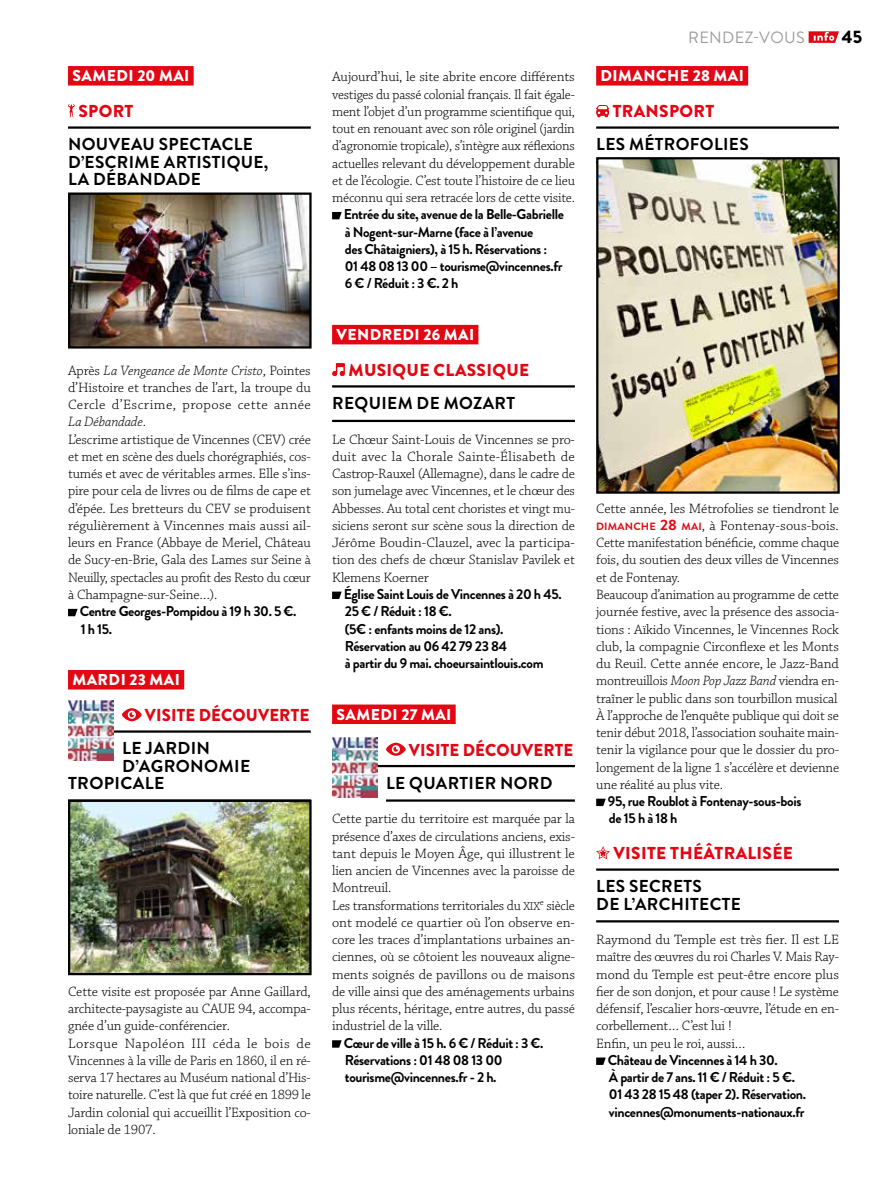
<style>
.page{position:relative;width:893px;height:1191px;background:#fff}
.page>*{position:absolute;margin:0;border:0;box-sizing:border-box;transform-origin:0 0}
.t1{font:900 18px "Brandon Grotesque";color:#000}
.RDV-TITRE{font:700 17.25px/17.2px "Brandon Grotesque";letter-spacing:.02em;color:#000}
.RDV_RUBRIQUE{font:900 17.25px "Brandon Grotesque";letter-spacing:.02em;color:#e30613}
.t2{font:16.35px "Brandon Grotesque";letter-spacing:.02em;color:#9d9d9c}
.RDV_DATE_OK{font:900 15.75px "Brandon Grotesque";letter-spacing:.03em;color:#fff}
._00_TEXTE_COURANT{font:300 14.25px/17.2px "Chaparral Pro";letter-spacing:-.01em;color:#000;text-align:justify}
._00_INFOS{font:700 14.25px/17.2px "Brandon Grotesque";letter-spacing:-.025em;color:#000}
.s1{font-style:italic}
.s2{font-size:12px}
.s3{font-family:"Brandon Grotesque";font-weight:700;font-size:10.5px;color:#e30613}
.s4{font-family:"Brandon Grotesque";font-weight:700;font-size:15px;color:#e30613}
</style>
<div class="page">
<svg style="left:809px;top:31px;width:30px;height:12px"></svg>
<div style="left:68px;top:66px;width:126px;height:20px;background:#e30613"></div>
<hr style="left:68px;top:126px;width:243px;height:3px;background:#000">
<div style="left:68px;top:670px;width:116px;height:19px;background:#e30613"></div>
<hr style="left:68px;top:730px;width:243px;height:2px;background:#000">
<svg style="left:68px;top:104px;width:7px;height:13px"></svg>
<img style="left:71px;top:195px;width:238px;height:150px">
<div style="left:68px;top:192px;width:244px;height:156px;border:2px solid #000"></div>
<svg style="left:68px;top:609px;width:10px;height:7px"></svg>
<img style="left:68px;top:700px;width:45px;height:60px">
<svg style="left:122px;top:708px;width:20px;height:13px"></svg>
<img style="left:71px;top:802px;width:238px;height:170px">
<div style="left:68px;top:799px;width:244px;height:176px;border:2px solid #000"></div>
<div style="left:332px;top:325px;width:146px;height:19px;background:#e30613"></div>
<hr style="left:332px;top:385px;width:243px;height:2px;background:#000">
<hr style="left:332px;top:420px;width:243px;height:2px;background:#000">
<div style="left:332px;top:704px;width:124px;height:20px;background:#e30613"></div>
<hr style="left:332px;top:765px;width:243px;height:2px;background:#000">
<hr style="left:386px;top:799px;width:189px;height:2px;background:#000">
<svg style="left:332px;top:212px;width:10px;height:7px"></svg>
<svg style="left:332px;top:363px;width:13px;height:13px"></svg>
<svg style="left:332px;top:591px;width:10px;height:8px"></svg>
<img style="left:332px;top:737px;width:46px;height:60px">
<svg style="left:386px;top:742px;width:20px;height:14px"></svg>
<svg style="left:332px;top:1040px;width:10px;height:7px"></svg>
<div style="left:596px;top:66px;width:152px;height:20px;background:#e30613"></div>
<hr style="left:596px;top:126px;width:243px;height:3px;background:#000">
<hr style="left:596px;top:868px;width:243px;height:2px;background:#000">
<hr style="left:596px;top:920px;width:243px;height:2px;background:#000">
<svg style="left:596px;top:105px;width:13px;height:12px"></svg>
<img style="left:599px;top:160px;width:238px;height:331px">
<div style="left:596px;top:157px;width:244px;height:337px;border:2px solid #000"></div>
<svg style="left:596px;top:798px;width:10px;height:8px"></svg>
<svg style="left:596px;top:846px;width:14px;height:13px"></svg>
<svg style="left:596px;top:1057px;width:10px;height:8px"></svg>
<p class="RDV_DATE_OK" style="left:72px;top:65px;width:119px">SAMEDI 20 MAI</p>
<p class="RDV_RUBRIQUE" style="left:78px;top:99px;width:56px">SPORT</p>
<p class="RDV-TITRE" style="left:68px;top:136px;width:202px">NOUVEAU SPECTACLE<br>D’ESCRIME ARTISTIQUE,<br>LA DÉBANDADE</p>
<p class="_00_TEXTE_COURANT" style="left:68px;top:362px;width:244px">Après <span class="s1">La Vengeance de Monte Cristo</span>, Pointes d’Histoire et tranches de l’art, la troupe du Cercle d’Escrime, propose cette année <span class="s1">La Débandade</span>.</p>
<p class="_00_TEXTE_COURANT" style="left:68px;top:431px;width:244px">L’escrime artistique de Vincennes (CEV) crée et met en scène des duels chorégraphiés, cos&shy;tumés et avec de véritables armes. Elle s’ins&shy;pire pour cela de livres ou de films de cape et d’épée. Les bretteurs du CEV se produisent régulièrement à Vincennes mais aussi ail&shy;leurs en France (Abbaye de Meriel, Château de Sucy-en-Brie, Gala des Lames sur Seine à Neuilly, spectacles au profit des Resto du cœur à Champagne-sur-Seine…).</p>
<p class="_00_INFOS" style="left:80px;top:603px;width:218px">Centre Georges-Pompidou à 19 h 30. 5 €.<br>1 h 15.</p>
<p class="RDV_DATE_OK" style="left:72px;top:668px;width:109px">MARDI 23 MAI</p>
<p class="RDV_RUBRIQUE" style="left:145px;top:703px;width:166px">VISITE DÉCOUVERTE</p>
<p class="RDV-TITRE" style="left:122px;top:740px;width:90px">LE JARDIN</p>
<p class="RDV-TITRE" style="left:122px;top:757px;width:130px">D’AGRONOMIE</p>
<p class="RDV-TITRE" style="left:68px;top:774px;width:98px">TROPICALE</p>
<p class="_00_TEXTE_COURANT" style="left:68px;top:983px;width:244px">Cette visite est proposée par Anne Gaillard, architecte-paysagiste au CAUE 94, accompa&shy;gnée d’un guide-conférencier.</p>
<p class="_00_TEXTE_COURANT" style="left:68px;top:1035px;width:244px">Lorsque Napoléon III céda le bois de Vincennes à la ville de Paris en 1860, il en ré&shy;serva 17 hectares au Muséum national d’His&shy;toire naturelle. C’est là que fut créé en 1899 le Jardin colonial qui accueillit l’Exposition co&shy;loniale de 1907.</p>
<p class="_00_TEXTE_COURANT" style="left:332px;top:69px;width:244px">Aujourd’hui, le site abrite encore différents vestiges du passé colonial français. Il fait égale&shy;ment l’objet d’un programme scientifique qui, tout en renouant avec son rôle originel (jardin d’agronomie tropicale), s’intègre aux réflexions actuelles relevant du développement durable et de l’écologie. C’est toute l’histoire de ce lieu méconnu qui sera retracée lors de cette visite.</p>
<p class="_00_INFOS" style="left:344px;top:206px;width:222px">Entrée du site, avenue de la Belle-Gabrielle à Nogent-sur-Marne (face à l’avenue<br>des Châtaigniers), à 15 h. Réservations :<br>01 48 08 13 00 – tourisme@vincennes.fr 6 € / Réduit : 3 €. 2 h</p>
<p class="RDV_DATE_OK" style="left:336px;top:323px;width:139px">VENDREDI 26 MAI</p>
<p class="RDV_RUBRIQUE" style="left:348px;top:358px;width:182px">MUSIQUE CLASSIQUE</p>
<p class="RDV-TITRE" style="left:332px;top:395px;width:184px">REQUIEM DE MOZART</p>
<p class="_00_TEXTE_COURANT" style="left:332px;top:431px;width:244px">Le Chœur Saint-Louis de Vincennes se pro&shy;duit avec la Chorale Sainte-Élisabeth de Castrop-Rauxel (Allemagne), dans le cadre de son jumelage avec Vincennes, et le chœur des Abbesses. Au total cent choristes et vingt mu&shy;siciens seront sur scène sous la direction de Jérôme Boudin-Clauzel, avec la participa&shy;tion des chefs de chœur Stanislav Pavilek et Klemens Koerner</p>
<p class="_00_INFOS" style="left:344px;top:585px;width:219px">Église Saint Louis de Vincennes à 20 h 45.<br>25 € / Réduit : 18 €.<br>(5€ : enfants moins de 12 ans).<br>Réservation au 06 42 79 23 84<br>à partir du 9 mai. choeursaintlouis.com</p>
<p class="RDV_DATE_OK" style="left:336px;top:703px;width:117px">SAMEDI 27 MAI</p>
<p class="RDV_RUBRIQUE" style="left:409px;top:737px;width:166px">VISITE DÉCOUVERTE</p>
<p class="RDV-TITRE" style="left:386px;top:774px;width:168px">LE QUARTIER NORD</p>
<p class="_00_TEXTE_COURANT" style="left:332px;top:811px;width:244px">Cette partie du territoire est marquée par la présence d’axes de circulations anciens, exis&shy;tant depuis le Moyen Âge, qui illustrent le lien ancien de Vincennes avec la paroisse de Montreuil.</p>
<p class="_00_TEXTE_COURANT" style="left:332px;top:897px;width:244px">Les transformations territoriales du <span class="s2">XIX</span><sup>e</sup> siècle ont modelé ce quartier où l’on observe en&shy;core les traces d’implantations urbaines an&shy;ciennes, où se côtoient les nouveaux aligne&shy;ments soignés de pavillons ou de maisons de ville ainsi que des aménagements urbains plus récents, héritage, entre autres, du passé industriel de la ville.</p>
<p class="_00_INFOS" style="left:344px;top:1034px;width:201px">Cœur de ville à 15 h. 6 € / Réduit : 3 €.<br>Réservations : 01 48 08 13 00 tourisme@vincennes.fr - 2 h.</p>
<p class="t2" style="left:688px;top:26px;width:118px">RENDEZ-VOUS</p>
<p class="RDV_DATE_OK" style="left:600px;top:65px;width:145px">DIMANCHE 28 MAI</p>
<p class="RDV_RUBRIQUE" style="left:613px;top:99px;width:103px">TRANSPORT</p>
<p class="RDV-TITRE" style="left:596px;top:136px;width:154px">LES MÉTROFOLIES</p>
<p class="t1" style="left:842px;top:24px;width:22px">45</p>
<p class="_00_TEXTE_COURANT" style="left:596px;top:500px;width:244px">Cette année, les Métrofolies se tiendront le <span class="s3">DIMANCHE</span> <span class="s4">28</span> <span class="s3">MAI</span>, à Fontenay-sous-bois.<br>Cette manifestation bénéficie, comme chaque fois, du soutien des deux villes de Vincennes et de Fontenay.</p>
<p class="_00_TEXTE_COURANT" style="left:596px;top:586px;width:244px">Beaucoup d’animation au programme de cette journée festive, avec la présence des associa&shy;tions : Aïkido Vincennes, le Vincennes Rock club, la compagnie Circonflexe et les Monts du Reuil. Cette année encore, le Jazz-Band montreuillois <span class="s1">Moon Pop Jazz Band</span> viendra en&shy;traîner le public dans son tourbillon musical</p>
<p class="_00_TEXTE_COURANT" style="left:596px;top:707px;width:244px">À l’approche de l’enquête publique qui doit se tenir début 2018, l’association souhaite main&shy;tenir la vigilance pour que le dossier du pro&shy;longement de la ligne 1 s’accélère et devienne une réalité au plus vite.</p>
<p class="_00_INFOS" style="left:608px;top:792px;width:195px">95, rue Roublot à Fontenay-sous-bois de 15 h à 18 h</p>
<p class="RDV_RUBRIQUE" style="left:613px;top:841px;width:181px">VISITE THÉÂTRALISÉE</p>
<p class="RDV-TITRE" style="left:596px;top:878px;width:146px">LES SECRETS<br>DE L’ARCHITECTE</p>
<p class="_00_TEXTE_COURANT" style="left:596px;top:931px;width:244px">Raymond du Temple est très fier. Il est LE maître des œuvres du roi Charles V. Mais Ray&shy;mond du Temple est peut-être encore plus fier de son donjon, et pour cause ! Le système défensif, l’escalier hors-œuvre, l’étude en en&shy;corbellement… C’est lui !</p>
<p class="_00_TEXTE_COURANT" style="left:596px;top:1035px;width:151px">Enfin, un peu le roi, aussi…</p>
<p class="_00_INFOS" style="left:608px;top:1051px;width:200px">Château de Vincennes à 14 h 30.<br>À partir de 7 ans. 11 € / Réduit : 5 €.<br>01 43 28 15 48 (taper 2). Réservation. vincennes@monuments-nationaux.fr</p>
</div>
